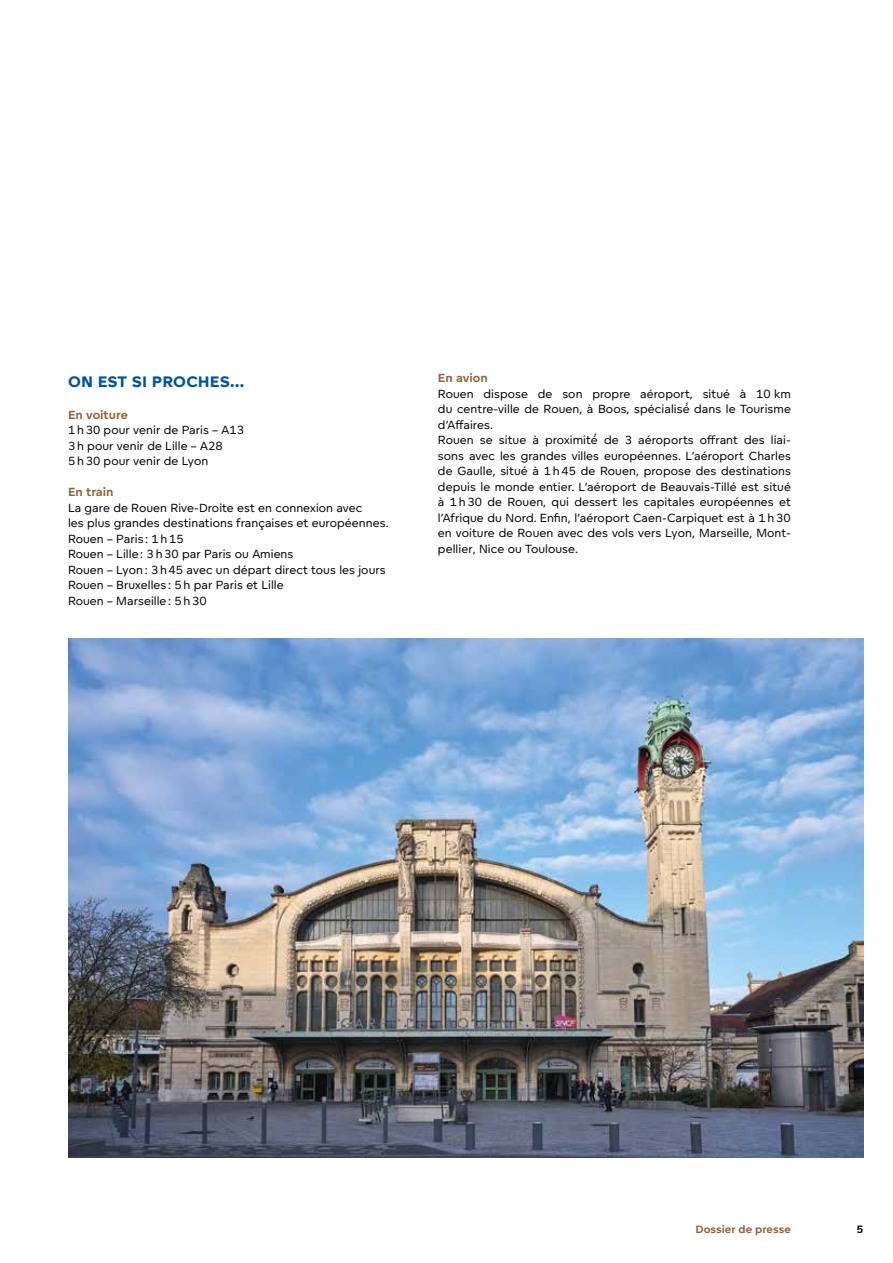
<style>
.page{position:relative;width:893px;height:1263px;background:#fff}
.page>*{position:absolute;margin:0;border:0;box-sizing:border-box;transform-origin:0 0}
.t1{font:800 15px "Foundry Unie";letter-spacing:.01em;color:#005496}
.t2{font:11.7px/15.5px "Foundry Unie";letter-spacing:.005em;color:#000}
.t3{font:700 11.7px "Foundry Unie";color:#936037}
.t4{font:700 10.5px "Foundry Unie";color:#936037}
.t5{font:700 10.5px "Foundry Unie";color:#000}
</style>
<div class="page">
<img style="left:68px;top:638px;width:795px;height:519px">
<p class="t1" style="left:68px;top:372px;width:178px">ON EST SI PROCHES…</p>
<p class="t3" style="left:68px;top:407px;width:61px">En voiture</p>
<p class="t2" style="left:68px;top:422px;width:177px">1 h 30 pour venir de Paris – A13<br>3 h pour venir de Lille – A28<br>5 h 30 pour venir de Lyon</p>
<p class="t3" style="left:68px;top:484px;width:47px">En train</p>
<p class="t2" style="left:68px;top:500px;width:322px">La gare de Rouen Rive-Droite est en connexion avec<br>les plus grandes destinations françaises et européennes.<br>Rouen – Paris : 1 h 15<br>Rouen – Lille : 3 h 30 par Paris ou Amiens<br>Rouen – Lyon : 3 h 45 avec un départ direct tous les jours Rouen – Bruxelles : 5 h par Paris et Lille<br>Rouen – Marseille : 5 h 30</p>
<p class="t3" style="left:438px;top:370px;width:51px">En avion</p>
<p class="t2" style="left:438px;top:386px;width:354px">Rouen dispose de son propre aéroport, situé à 10 km du centre-ville de Rouen, à Boos, spécialisé́ dans le Tourisme d’Affaires.<br>Rouen se situe à proximité́ de 3 aéroports offrant des liai&shy;sons avec les grandes villes européennes. L’aéroport Charles de Gaulle, situé à 1 h 45 de Rouen, propose des destinations depuis le monde entier. L’aéroport de Beauvais-Tillé est situé à 1 h 30 de Rouen, qui dessert les capitales européennes et l’Afrique du Nord. Enfin, l’aéroport Caen-Carpiquet est à 1 h 30 en voiture de Rouen avec des vols vers Lyon, Marseille, Mont&shy;pellier, Nice ou Toulouse.</p>
<p class="t4" style="left:695px;top:1222px;width:97px">Dossier de presse</p>
<p class="t5" style="left:856px;top:1222px;width:8px">5</p>
</div>
